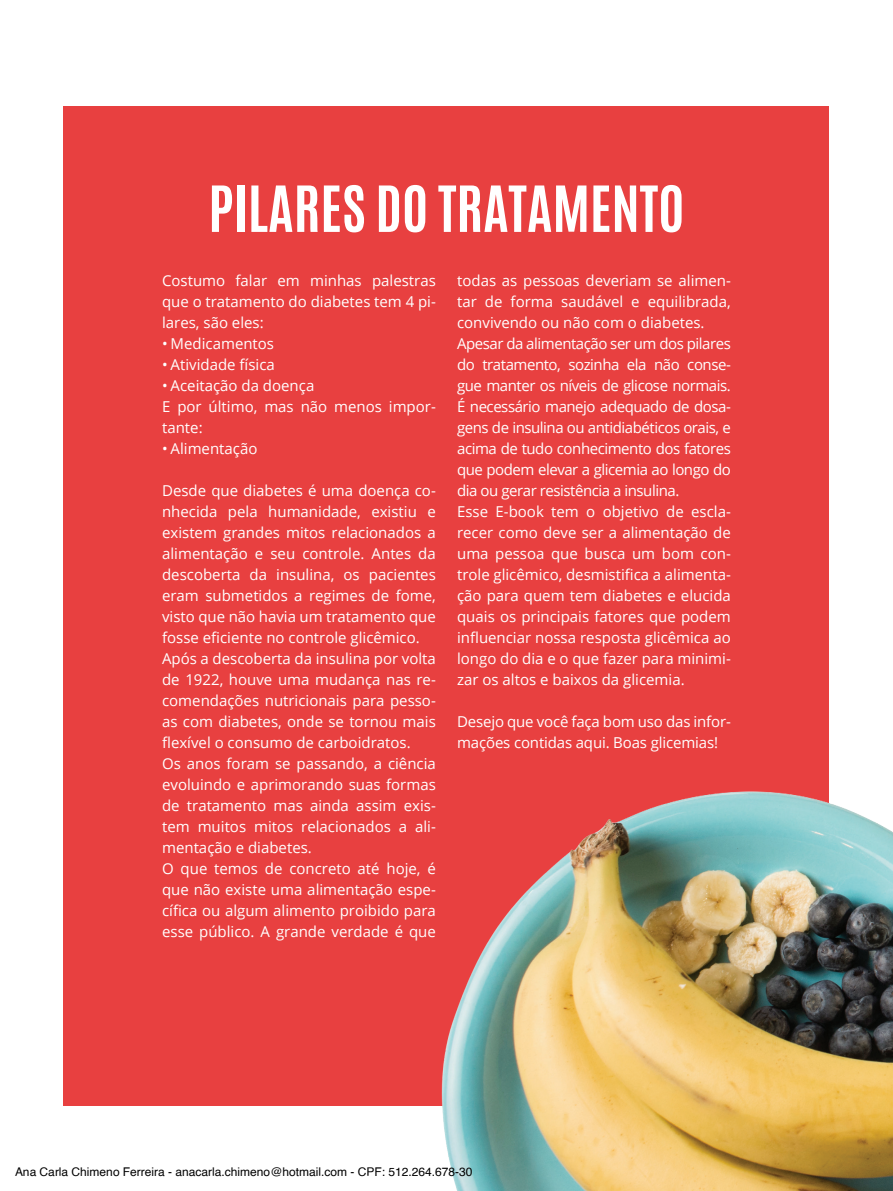
<style>
.page{position:relative;width:893px;height:1191px;background:#fff}
.page>*{position:absolute;margin:0;border:0;box-sizing:border-box;transform-origin:0 0}
.t1{font:700 54px "Antonio";color:#fff}
.t2{font:15px/21px "Open Sans";color:#fff}
.t3{font:12px "Helvetica";color:#000}
</style>
<div class="page">
<div style="left:64px;top:106px;width:765px;height:1000px;background:#e84040"></div>
<img style="left:441px;top:791px;width:452px;height:400px">
<h1 class="t1" style="left:208px;top:168px;width:478px">PILARES DO TRATAMENTO</h1>
<p class="t2" style="left:162px;top:270px;width:275px;text-align:justify">Costumo falar em minhas palestras que o tratamento do diabetes tem 4 pi&shy;lares, são eles:</p>
<p class="t2" style="left:162px;top:333px;width:114px">• Medicamentos</p>
<p class="t2" style="left:162px;top:354px;width:114px">• Atividade física</p>
<p class="t2" style="left:162px;top:375px;width:275px">• Aceitação da doença<br>E por último, mas não menos impor&shy;tante:</p>
<p class="t2" style="left:162px;top:438px;width:97px">• Alimentação</p>
<p class="t2" style="left:162px;top:480px;width:275px">Desde que diabetes é uma doença co&shy;nhecida pela humanidade, existiu e existem grandes mitos relacionados a alimentação e seu controle. Antes da descoberta da insulina, os pacientes eram submetidos a regimes de fome, visto que não havia um tratamento que fosse eficiente no controle glicêmico.<br>Após a descoberta da insulina por volta de 1922, houve uma mudança nas re&shy;comendações nutricionais para pesso&shy;as com diabetes, onde se tornou mais flexível o consumo de carboidratos.<br>Os anos foram se passando, a ciência evoluindo e aprimorando suas formas de tratamento mas ainda assim exis&shy;tem muitos mitos relacionados a ali&shy;mentação e diabetes.<br>O que temos de concreto até hoje, é que não existe uma alimentação espe&shy;cífica ou algum alimento proibido para esse público. A grande verdade é que</p>
<p class="t2" style="left:457px;top:270px;width:275px">todas as pessoas deveriam se alimen&shy;tar de forma saudável e equilibrada, convivendo ou não com o diabetes.<br>Apesar da alimentação ser um dos pilares do tratamento, sozinha ela não conse&shy;gue manter os níveis de glicose normais.<br>É necessário manejo adequado de dosa&shy;gens de insulina ou antidiabéticos orais, e acima de tudo conhecimento dos fatores que podem elevar a glicemia ao longo do dia ou gerar resistência a insulina.<br>Esse E-book tem o objetivo de escla&shy;recer como deve ser a alimentação de uma pessoa que busca um bom con&shy;trole glicêmico, desmistifica a alimenta&shy;ção para quem tem diabetes e elucida quais os principais fatores que podem influenciar nossa resposta glicêmica ao longo do dia e o que fazer para minimi&shy;zar os altos e baixos da glicemia.</p>
<p class="t2" style="left:457px;top:711px;width:275px">Desejo que você faça bom uso das infor&shy;mações contidas aqui. Boas glicemias!</p>
<p class="t3" style="left:15px;top:1167px;width:459px">Ana Carla Chimeno Ferreira - anacarla.chimeno@hotmail.com - CPF: 512.264.678-30</p>
</div>
